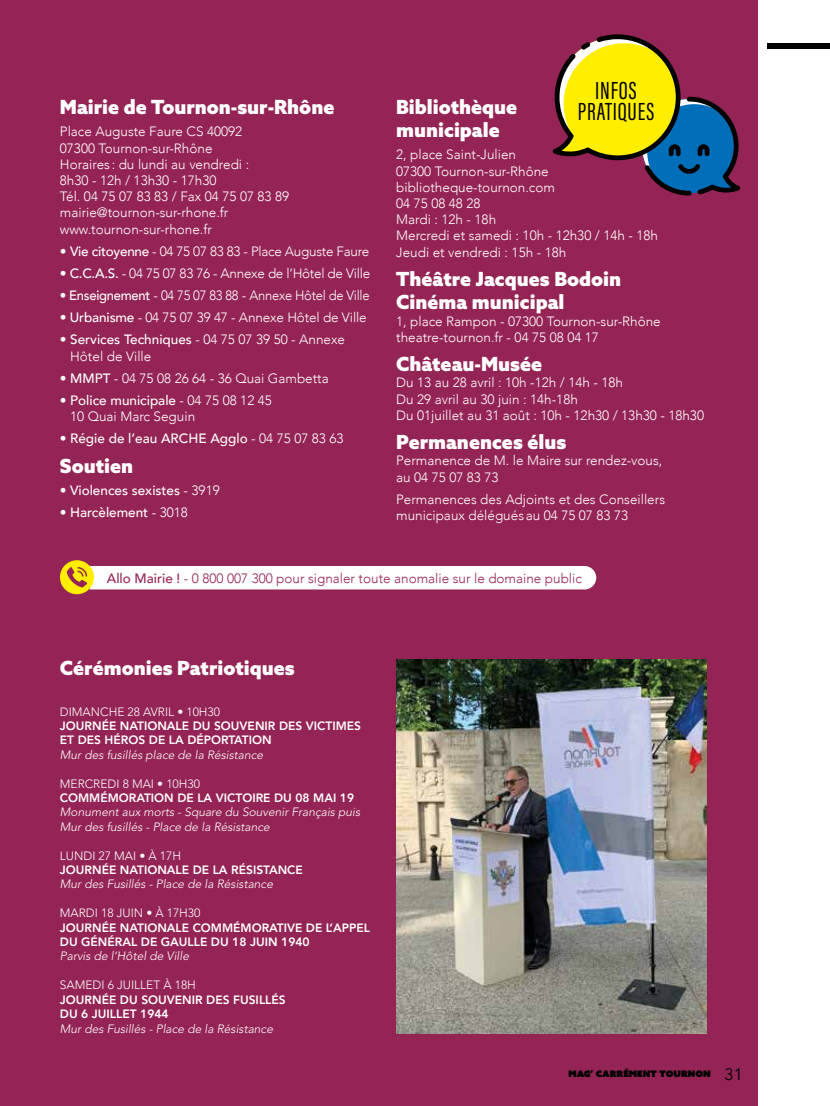
<style>
.page{position:relative;width:830px;height:1106px;background:#fff}
.page>*{position:absolute;margin:0;border:0;box-sizing:border-box;transform-origin:0 0}
.t1{font:25.5px/21px "Acumin Pro Extra Cond";letter-spacing:.03em;color:#000;text-align:center}
.t2{font:900 19.5px/23.4px "Azo Sans";color:#fff}
.t3{font:300 13.5px/16.2px "Avenir";color:#fff}
.t4{font:300 13.5px "Avenir";letter-spacing:-.02em;color:#fff}
.t5{font:500 13.5px "Avenir";color:#fff}
.t6{font:300 13.5px "Avenir";color:#952456}
.t7{font:300 13.5px "Avenir";letter-spacing:-.02em;color:#fff;scale:.96 1}
.t8{font:800 12px/14.4px "Avenir LT Std";color:#fff}
.t9{font:italic 300 12px/14.4px "Avenir LT Std";color:#fff}
.t10{font:300 12px "Avenir LT Std";color:#fff}
.t11{font:9px "Azo Sans Uber";color:#000}
.s1{font-weight:500}
.s2{font-weight:300}
.s3{font-family:"Avenir";font-size:16.5px}
</style>
<div class="page">
<div style="left:0;top:0;width:757px;height:1106px;background:#952456"></div>
<div style="left:766px;top:43px;width:63px;height:6px;background:#000"></div>
<svg style="left:552px;top:34px;width:187px;height:161px;background:#927644"></svg>
<svg style="left:60px;top:560px;width:536px;height:34px"></svg>
<img style="left:396px;top:659px;width:310px;height:374px">
<h2 class="t2" style="left:60px;top:95px;width:276px">Mairie de Tournon-sur-Rhône</h2>
<p class="t3" style="left:60px;top:124px;width:231px">Place Auguste Faure CS 40092<br>07300 Tournon-sur-Rhône<br>Horaires : du lundi au vendredi :<br>8h30 - 12h / 13h30 - 17h30<br>Tél. 04 75 07 83 83 / Fax 04 75 07 83 89 mairie@tournon-sur-rhone.fr www.tournon-sur-rhone.fr</p>
<p class="t4" style="left:60px;top:243px;width:311px">• <span class="s1">Vie citoyenne</span> - 04 75 07 83 83 - Place Auguste Faure</p>
<p class="t4" style="left:60px;top:265px;width:312px">• <span class="s1">C.C.A.S.</span> - 04 75 07 83 76 - Annexe de l’Hôtel de Ville</p>
<p class="t7" style="left:60px;top:287px;width:324px">• <span class="s1">Enseignement</span> - 04 75 07 83 88 - Annexe Hôtel de Ville</p>
<p class="t3" style="left:60px;top:309px;width:308px">• <span class="s1">Urbanisme</span> - 04 75 07 39 47 - Annexe Hôtel de Ville</p>
<p class="t3" style="left:70px;top:332px;width:276px;text-indent:-10px">• <span class="s1">Services Techniques</span> - 04 75 07 39 50 - Annexe<br>Hôtel de Ville</p>
<p class="t3" style="left:60px;top:370px;width:270px">• <span class="s1">MMPT</span> - 04 75 08 26 64 - 36 Quai Gambetta</p>
<p class="t3" style="left:70px;top:392px;width:203px;text-indent:-10px">• <span class="s1">Police municipale</span> - 04 75 08 12 45<br>10 Quai Marc Seguin</p>
<p class="t5" style="left:60px;top:427px;width:285px"><span class="s2">•</span> Régie de l’eau ARCHE Agglo <span class="s2">- 04 75 07 83 63</span></p>
<h2 class="t2" style="left:60px;top:453px;width:75px">Soutien</h2>
<p class="t5" style="left:60px;top:478px;width:161px"><span class="s2">•</span> Violences sexistes <span class="s2">- 3919</span></p>
<p class="t5" style="left:60px;top:500px;width:129px"><span class="s2">•</span> Harcèlement <span class="s2">- 3018</span></p>
<h1 class="t1" style="left:577px;top:80px;width:78px">INFOS<br>PRATIQUES</h1>
<h2 class="t2" style="left:396px;top:95px;width:123px">Bibliothèque municipale</h2>
<p class="t3" style="left:396px;top:147px;width:263px">2, place Saint-Julien<br>07300 Tournon-sur-Rhône bibliotheque-tournon.com<br>04 75 08 48 28<br>Mardi : 12h - 18h<br>Mercredi et samedi : 10h - 12h30 / 14h - 18h<br>Jeudi et vendredi : 15h - 18h</p>
<h2 class="t2" style="left:396px;top:267px;width:226px">Théâtre Jacques Bodoin<br>Cinéma municipal</h2>
<p class="t3" style="left:396px;top:313px;width:266px">1, place Rampon - 07300 Tournon-sur-Rhône theatre-tournon.fr - 04 75 08 04 17</p>
<h2 class="t2" style="left:396px;top:352px;width:147px">Château-Musée</h2>
<p class="t3" style="left:396px;top:375px;width:309px">Du 13 au 28 avril : 10h -12h / 14h - 18h<br>Du 29 avril au 30 juin : 14h-18h<br>Du 01juillet au 31 août : 10h - 12h30 / 13h30 - 18h30</p>
<h2 class="t2" style="left:396px;top:430px;width:171px">Permanences élus</h2>
<p class="t3" style="left:396px;top:452px;width:267px">Permanence de M. le Maire sur rendez-vous, au 04 75 07 83 73</p>
<p class="t3" style="left:396px;top:491px;width:270px">Permanences des Adjoints et des Conseillers municipaux déléguésau 04 75 07 83 73</p>
<p class="t6" style="left:107px;top:570px;width:476px"><span class="s1">Allo Mairie !</span> - 0 800 007 300 pour signaler toute anomalie sur le domaine public</p>
<h2 class="t2" style="left:60px;top:655px;width:236px">Cérémonies Patriotiques</h2>
<p class="t10" style="left:60px;top:704px;width:162px">DIMANCHE 28 AVRIL • 10H30</p>
<p class="t8" style="left:60px;top:718px;width:302px">JOURNÉE NATIONALE DU SOUVENIR DES VICTIMES<br>ET DES HÉROS DE LA DÉPORTATION</p>
<p class="t9" style="left:60px;top:747px;width:205px">Mur des fusillés place de la Résistance</p>
<p class="t10" style="left:60px;top:776px;width:141px">MERCREDI 8 MAI • 10H30</p>
<p class="t8" style="left:60px;top:790px;width:295px">COMMÉMORATION DE LA VICTOIRE DU 08 MAI 19</p>
<p class="t9" style="left:60px;top:805px;width:301px">Monument aux morts - Square du Souvenir Français puis<br>Mur des fusillés - Place de la Résistance</p>
<p class="t10" style="left:60px;top:848px;width:123px">LUNDI 27 MAI • À 17H</p>
<p class="t8" style="left:60px;top:862px;width:244px">JOURNÉE NATIONALE DE LA RÉSISTANCE</p>
<p class="t9" style="left:60px;top:877px;width:214px">Mur des Fusillés - Place de la Résistance</p>
<p class="t10" style="left:60px;top:906px;width:142px">MARDI 18 JUIN • À 17H30</p>
<p class="t8" style="left:60px;top:920px;width:311px">JOURNÉE NATIONALE COMMÉMORATIVE DE L’APPEL<br>DU GÉNÉRAL DE GAULLE DU 18 JUIN 1940</p>
<p class="t9" style="left:60px;top:949px;width:130px">Parvis de l’Hôtel de Ville</p>
<p class="t10" style="left:60px;top:978px;width:137px">SAMEDI 6 JUILLET À 18H</p>
<p class="t8" style="left:60px;top:992px;width:227px">JOURNÉE DU SOUVENIR DES FUSILLÉS<br>DU 6 JUILLET 1944</p>
<p class="t9" style="left:60px;top:1021px;width:214px">Mur des Fusillés - Place de la Résistance</p>
<p class="t11" style="left:568px;top:1067px;width:176px">MAG’ CARRÉMENT TOURNON <span class="s3">31</span></p>
</div>
